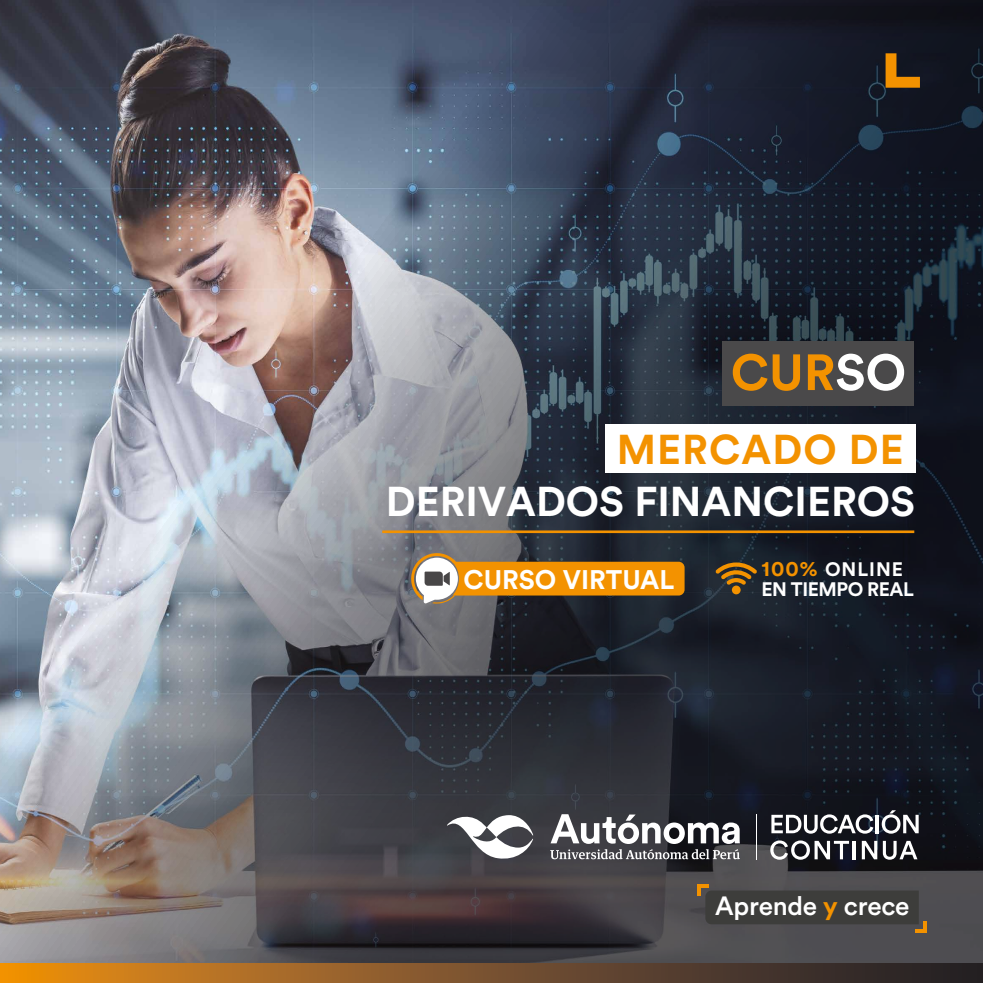
<style>
.page{position:relative;width:983px;height:983px;background:#fff}
.page>*{position:absolute;margin:0;border:0;box-sizing:border-box;transform-origin:0 0}
.t1{font:700 50.23px "Circular Std";color:#f39200}
.t2{font:700 41.3px "Circular Std";color:#fff}
.t3{font:700 41.3px "Circular Std";letter-spacing:.025em;color:#f39200}
.t4{font:700 26.6px "Circular Std";color:#fff}
.t5{font:500 26.07px "Circular Std";letter-spacing:-.01em;color:#fff}
.t6{font:700 19.25px/19.9px "Circular Std";letter-spacing:-.025em;color:#fff}
.s1{color:#fff}
.s2{font-size:21.35px;color:#f39200}
.s3{font-weight:700;color:#f39200}
</style>
<div class="page">
<img style="left:0;top:0;width:983px;height:963px">
<div style="left:723px;top:341px;width:191px;height:64px;background:#4a494a"></div>
<svg style="left:885px;top:53px;width:35px;height:35px"></svg>
<svg style="left:0;top:963px;width:983px;height:20px"></svg>
<svg style="left:447px;top:813px;width:86px;height:47px"></svg>
<svg style="left:550px;top:814px;width:190px;height:45px"></svg>
<hr style="left:756px;top:814px;width:1px;height:45px;background:#fff">
<svg style="left:771px;top:814px;width:102px;height:19px"></svg>
<hr style="left:876px;top:814px;width:3px;height:19px;background:#fff">
<svg style="left:881px;top:810px;width:37px;height:23px"></svg>
<svg style="left:770px;top:840px;width:79px;height:19px"></svg>
<hr style="left:853px;top:841px;width:3px;height:18px;background:#fff">
<svg style="left:861px;top:841px;width:56px;height:18px"></svg>
<svg style="left:697px;top:883px;width:229px;height:49px"></svg>
<hr style="left:382px;top:530px;width:532px;height:3px;background:#f39200">
<div style="left:604px;top:424px;width:311px;height:49px;background:#fff"></div>
<svg style="left:410px;top:552px;width:275px;height:52px"></svg>
<svg style="left:715px;top:562px;width:42px;height:23px"></svg>
<div style="left:732px;top:585px;width:8px;height:9px;background:#f39200;border-radius:50%"></div>
<h1 class="t1" style="left:731px;top:340px;width:177px">CUR<span class="s1">SO</span></h1>
<h2 class="t3" style="left:617px;top:423px;width:288px">MERCADO DE</h2>
<h2 class="t2" style="left:386px;top:474px;width:530px">DERIVADOS FINANCIEROS</h2>
<h3 class="t4" style="left:463px;top:562px;width:212px">CURSO VIRTUAL</h3>
<p class="t6" style="left:761px;top:558px;width:154px"><span class="s2">100%</span> ONLINE<br>EN TIEMPO REAL</p>
<h3 class="t5" style="left:715px;top:889px;width:196px">Aprende <span class="s3">y</span> crece</h3>
</div>
